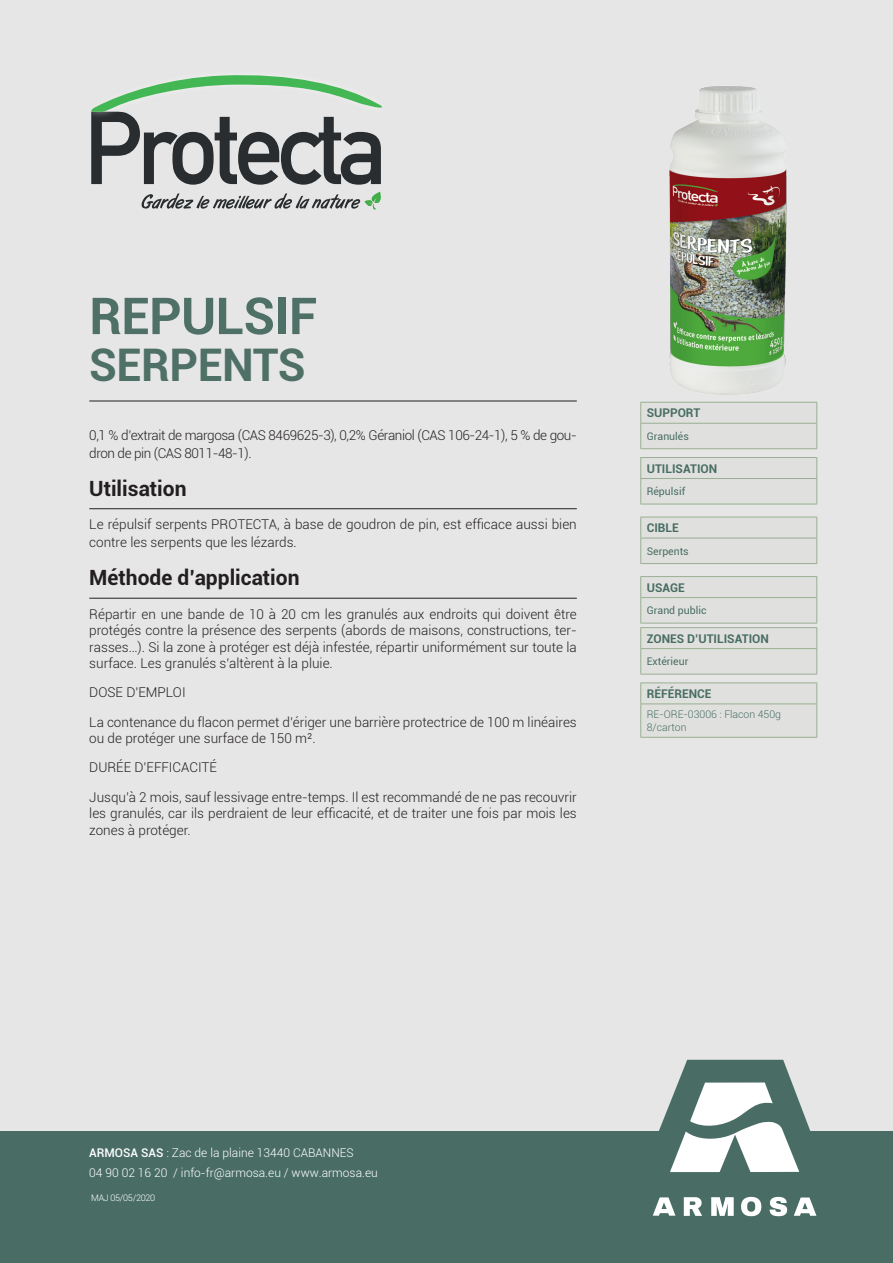
<style>
.page{position:relative;width:893px;height:1263px;background:#fff}
.page>*{position:absolute;margin:0;border:0;box-sizing:border-box;transform-origin:0 0}
.t1{font:700 51px "Roboto";letter-spacing:-.01em;color:#4f7066}
.t2{font:700 45px "Roboto";letter-spacing:-.01em;color:#4f7066}
.t3{font:700 21px "Roboto";color:#231f20}
.t4{font:300 13.5px/16.5px "Roboto";color:#231f20}
.t5{font:300 13.5px/18px "Roboto";letter-spacing:-.03em;color:#231f20}
.t6{font:300 12px/19.5px "Roboto";color:#fff}
.t7{font:700 12px "Roboto";color:#496d64}
.t8{font:10.5px "Roboto";color:#496d64}
.t9{font:300 10.5px "Roboto";color:#496d64}
.t10{font:300 9px "Roboto";letter-spacing:-.03em;color:#fff}
.s1{font-weight:500}
</style>
<div class="page">
<div style="left:0;top:0;width:893px;height:1259px;background:#e6e6e6"></div>
<hr style="left:89px;top:401px;width:488px;height:1px;background:#231f20">
<hr style="left:89px;top:508px;width:488px;height:1px;background:#231f20">
<hr style="left:89px;top:598px;width:488px;height:1px;background:#231f20">
<svg style="left:640px;top:402px;width:177px;height:47px"></svg>
<hr style="left:640px;top:423px;width:177px;height:1px;background:#99af92">
<hr style="left:640px;top:504px;width:177px;height:1px;background:#99af92">
<svg style="left:640px;top:457px;width:177px;height:47px"></svg>
<hr style="left:640px;top:478px;width:177px;height:1px;background:#99af92">
<svg style="left:640px;top:517px;width:177px;height:47px"></svg>
<hr style="left:640px;top:538px;width:177px;height:1px;background:#99af92">
<hr style="left:640px;top:576px;width:177px;height:1px;background:#99af92">
<hr style="left:640px;top:674px;width:177px;height:1px;background:#99af92">
<svg style="left:640px;top:577px;width:177px;height:97px"></svg>
<hr style="left:640px;top:648px;width:177px;height:1px;background:#99af92">
<hr style="left:640px;top:737px;width:177px;height:1px;background:#99af92">
<hr style="left:640px;top:682px;width:177px;height:1px;background:#99af92">
<svg style="left:640px;top:683px;width:177px;height:54px"></svg>
<hr style="left:640px;top:703px;width:177px;height:1px;background:#99af92">
<div style="left:0;top:1131px;width:893px;height:132px;background:#496d64"></div>
<svg style="left:659px;top:1060px;width:152px;height:112px"></svg>
<svg style="left:794px;top:1197px;width:22px;height:19px"></svg>
<svg style="left:653px;top:1197px;width:22px;height:19px"></svg>
<svg style="left:684px;top:1197px;width:18px;height:19px"></svg>
<svg style="left:711px;top:1197px;width:23px;height:19px"></svg>
<svg style="left:741px;top:1197px;width:20px;height:19px"></svg>
<svg style="left:770px;top:1197px;width:17px;height:19px"></svg>
<svg style="left:142px;top:192px;width:239px;height:18px"></svg>
<svg style="left:91px;top:75px;width:291px;height:110px"></svg>
<img style="left:662px;top:86px;width:133px;height:316px">
<p class="t1" style="left:89px;top:280px;width:229px">REPULSIF</p>
<p class="t2" style="left:89px;top:333px;width:218px">SERPENTS</p>
<p class="t5" style="left:89px;top:425px;width:489px">0,1 % d’extrait de margosa (CAS 8469625-3), 0,2% Géraniol (CAS 106-24-1), 5 % de gou&shy;dron de pin (CAS 8011-48-1).</p>
<p class="t3" style="left:89px;top:473px;width:99px">Utilisation</p>
<p class="t4" style="left:89px;top:515px;width:489px;line-height:18px">Le répulsif serpents PROTECTA, à base de goudron de pin, est efficace aussi bien contre les serpents que les lézards.</p>
<p class="t3" style="left:89px;top:563px;width:212px">Méthode d’application</p>
<p class="t4" style="left:89px;top:605px;width:489px;text-align:justify">Répartir en une bande de 10 à 20 cm les granulés aux endroits qui doivent être protégés contre la présence des serpents (abords de maisons, constructions, ter&shy;rasses…). Si la zone à protéger est déjà infestée, répartir uniformément sur toute la surface. Les granulés s’altèrent à la pluie.</p>
<p class="t4" style="left:89px;top:684px;width:98px">DOSE D’EMPLOI</p>
<p class="t4" style="left:89px;top:713px;width:489px">La contenance du flacon permet d’ériger une barrière protectrice de 100 m linéaires ou de protéger une surface de 150 m².</p>
<p class="t4" style="left:89px;top:759px;width:129px">DURÉE D’EFFICACITÉ</p>
<p class="t4" style="left:89px;top:788px;width:489px;text-align:justify">Jusqu’à 2 mois, sauf lessivage entre-temps. Il est recommandé de ne pas recouvrir les granulés, car ils perdraient de leur efficacité, et de traiter une fois par mois les zones à protéger.</p>
<p class="t7" style="left:647px;top:404px;width:55px">SUPPORT</p>
<p class="t8" style="left:647px;top:429px;width:44px">Granulés</p>
<p class="t7" style="left:647px;top:460px;width:72px">UTILISATION</p>
<p class="t8" style="left:647px;top:484px;width:40px">Répulsif</p>
<p class="t7" style="left:647px;top:519px;width:34px">CIBLE</p>
<p class="t8" style="left:647px;top:544px;width:44px">Serpents</p>
<p class="t7" style="left:647px;top:579px;width:39px">USAGE</p>
<p class="t8" style="left:647px;top:603px;width:61px">Grand public</p>
<p class="t7" style="left:647px;top:630px;width:124px">ZONES D’UTILISATION</p>
<p class="t8" style="left:647px;top:654px;width:43px">Extérieur</p>
<p class="t7" style="left:647px;top:685px;width:66px">RÉFÉRENCE</p>
<p class="t9" style="left:647px;top:707px;width:136px">RE-ORE-03006 : Flacon 450g</p>
<p class="t9" style="left:647px;top:720px;width:41px">8/carton</p>
<p class="t6" style="left:89px;top:1143px;width:290px"><span class="s1">ARMOSA SAS</span> : Zac de la plaine 13440 CABANNES<br>04 90 02 16 20 / info-fr@armosa.eu / www.armosa.eu</p>
<p class="t10" style="left:91px;top:1192px;width:65px">MAJ 05/05/2020</p>
</div>
